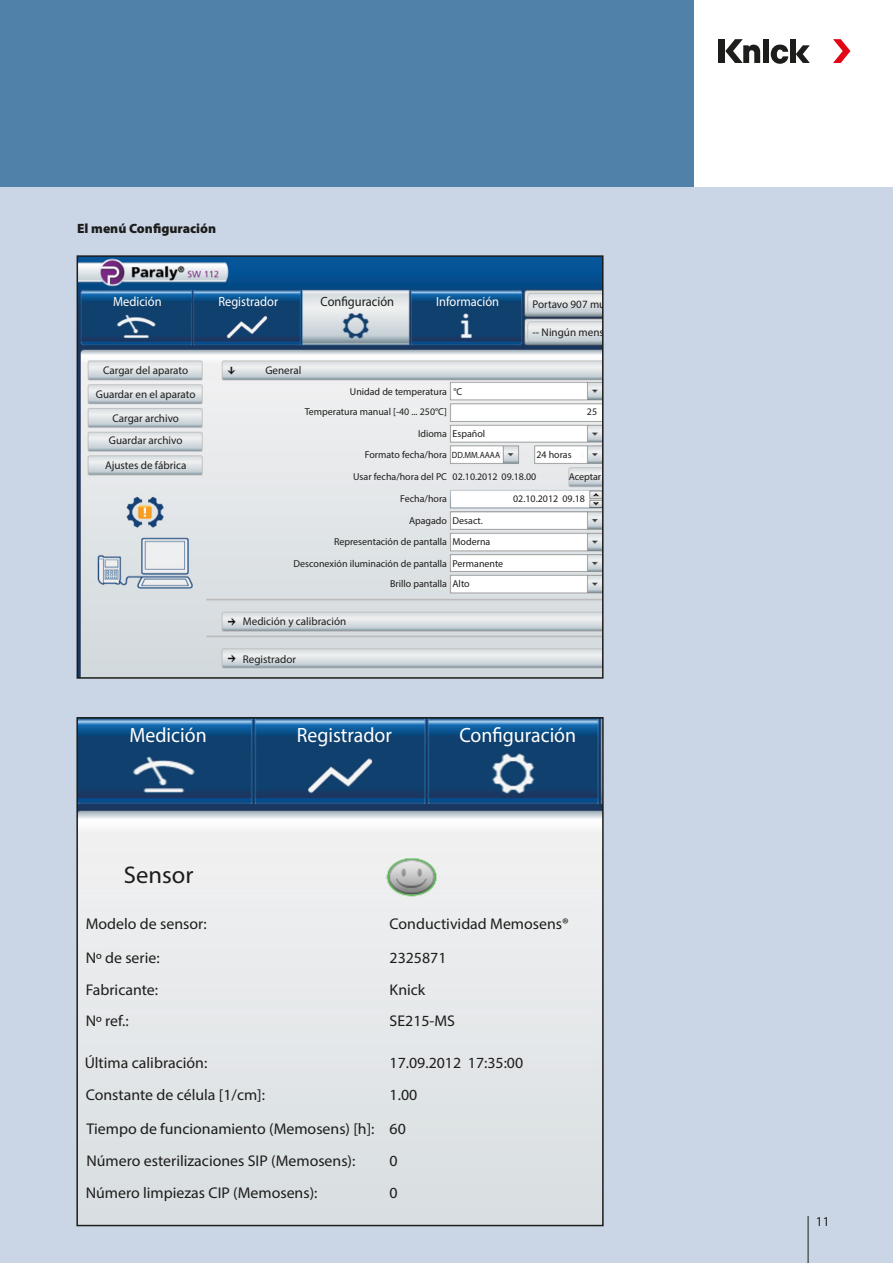
<style>
.page{position:relative;width:893px;height:1263px;background:#fff}
.page>*{position:absolute;margin:0;border:0;box-sizing:border-box;transform-origin:0 0}
.t1{font:24.15px "Myriad Pro";color:#1d1d1b}
.t2{font:20.7px "Myriad Pro";color:#fff;scale:.96 1}
.t3{font:15.6px/34.2px "Myriad Pro";color:#1d1d1b}
.Zwischenüberschrift{font:900 13.5px "Myriad Pro";color:#1d1d1b}
.t4{font:13.5px "Myriad Pro";color:#1d1d1b}
.t5{font:13.35px "Myriad Pro";color:#fff;scale:.93 1}
.t6{font:13.35px "Myriad Pro";color:#1d1d1b;scale:.93 1}
.t7{font:11.1px/23.2px "Myriad Pro";color:#1d1d1b;text-align:center}
.t8{font:10.05px/20.5px "Myriad Pro";color:#1d1d1b}
.s1{font-size:9px}
</style>
<div class="page">
<div style="left:0;top:187px;width:893px;height:1076px;background:#cad6e6"></div>
<div style="left:0;top:0;width:693px;height:187px;background:#5081a9"></div>
<img style="left:80px;top:258px;width:520px;height:418px">
<div style="left:77px;top:255px;width:526px;height:424px;border:2px solid #1d1d1b"></div>
<img style="left:79px;top:720px;width:522px;height:503px">
<div style="left:76px;top:717px;width:528px;height:509px;border:2px solid #1d1d1b"></div>
<hr style="left:808px;top:1216px;width:1px;height:47px;background:#1d1d1b">
<div style="left:719px;top:39px;width:6px;height:24px;background:#1d1d1b"></div>
<div style="left:790px;top:39px;width:6px;height:24px;background:#1d1d1b"></div>
<svg style="left:796px;top:45px;width:14px;height:18px"></svg>
<svg style="left:833px;top:39px;width:17px;height:24px"></svg>
<svg style="left:725px;top:39px;width:63px;height:25px"></svg>
<p class="Zwischenüberschrift" style="left:77px;top:219px;width:141px">El menú Configuración</p>
<p class="t5" style="left:113px;top:293px;width:54px">Medición</p>
<p class="t5" style="left:218px;top:293px;width:66px">Registrador</p>
<p class="t6" style="left:321px;top:293px;width:81px">Configuración</p>
<p class="t5" style="left:436px;top:293px;width:69px">Información</p>
<p class="t7" style="left:103px;top:358px;width:86px">Cargar del aparato</p>
<p class="t7" style="left:265px;top:358px;width:37px">General</p>
<p class="t7" style="left:532px;top:321px;width:96px">-- Ningún mensaje --</p>
<p class="t7" style="left:96px;top:382px;width:101px">Guardar en el aparato<br>Cargar archivo<br>Guardar archivo</p>
<p class="t7" style="left:105px;top:453px;width:83px">Ajustes de fábrica</p>
<p class="t8" style="left:350px;top:381px;width:99px">Unidad de temperatura</p>
<p class="t8" style="left:453px;top:381px;width:10px">°C</p>
<p class="t8" style="left:305px;top:401px;width:144px">Temperatura manual [-40 ... 250°C]</p>
<p class="t8" style="left:587px;top:401px;width:12px">25</p>
<p class="t8" style="left:365px;top:423px;width:137px;text-indent:53px">Idioma Español<br>Formato fecha/hora <span class="s1">DD.MM.AAAA</span></p>
<p class="t8" style="left:536px;top:444px;width:37px">24 horas</p>
<p class="t8" style="left:353px;top:466px;width:185px">Usar fecha/hora del PC 02.10.2012 09.18.00</p>
<p class="t8" style="left:569px;top:466px;width:34px">Aceptar</p>
<p class="t8" style="left:400px;top:488px;width:48px">Fecha/hora</p>
<p class="t8" style="left:513px;top:488px;width:73px">02.10.2012 09.18</p>
<p class="t8" style="left:334px;top:510px;width:158px;text-indent:75px">Apagado Desact.<br>Representación de pantalla Moderna</p>
<p class="t8" style="left:390px;top:554px;width:115px;line-height:20.1px;text-indent:-97px">Desconexión iluminación de pantalla Permanente<br>Brillo pantalla Alto</p>
<p class="t7" style="left:243px;top:609px;width:105px">Medición y calibración</p>
<p class="t7" style="left:243px;top:647px;width:55px">Registrador</p>
<p class="t2" style="left:129px;top:722px;width:82px">Medición</p>
<p class="t2" style="left:297px;top:722px;width:101px">Registrador</p>
<p class="t2" style="left:459px;top:722px;width:123px">Configuración</p>
<p class="t1" style="left:124px;top:860px;width:71px">Sensor</p>
<p class="t3" style="left:86px;top:906px;width:122px">Modelo de sensor:</p>
<p class="t3" style="left:390px;top:906px;width:181px">Conductividad Memosens®</p>
<p class="t3" style="left:86px;top:940px;width:76px">Nº de serie:</p>
<p class="t3" style="left:390px;top:940px;width:58px">2325871</p>
<p class="t3" style="left:86px;top:972px;width:74px">Fabricante:</p>
<p class="t3" style="left:390px;top:972px;width:37px">Knick</p>
<p class="t3" style="left:86px;top:1004px;width:45px">Nº ref.:</p>
<p class="t3" style="left:390px;top:1004px;width:67px">SE215-MS</p>
<p class="t3" style="left:85px;top:1045px;width:124px">Última calibración:</p>
<p class="t3" style="left:390px;top:1045px;width:135px">17.09.2012 17:35:00</p>
<p class="t3" style="left:86px;top:1077px;width:181px">Constante de célula [1/cm]:</p>
<p class="Zwischenüberschrift" style="left:77px;top:921px;width:129px">El menú Información</p>
<p class="t3" style="left:86px;top:1077px;width:332px;text-indent:303px">1.00<br>Tiempo de funcionamiento (Memosens) [h]: 60</p>
<p class="t3" style="left:86px;top:1143px;width:270px">Número esterilizaciones SIP (Memosens):</p>
<p class="t3" style="left:390px;top:1143px;width:10px">0</p>
<p class="t3" style="left:86px;top:1175px;width:233px">Número limpiezas CIP (Memosens):</p>
<p class="t3" style="left:390px;top:1175px;width:10px">0</p>
<h3 class="t4" style="left:816px;top:1213px;width:15px">11</h3>
</div>
